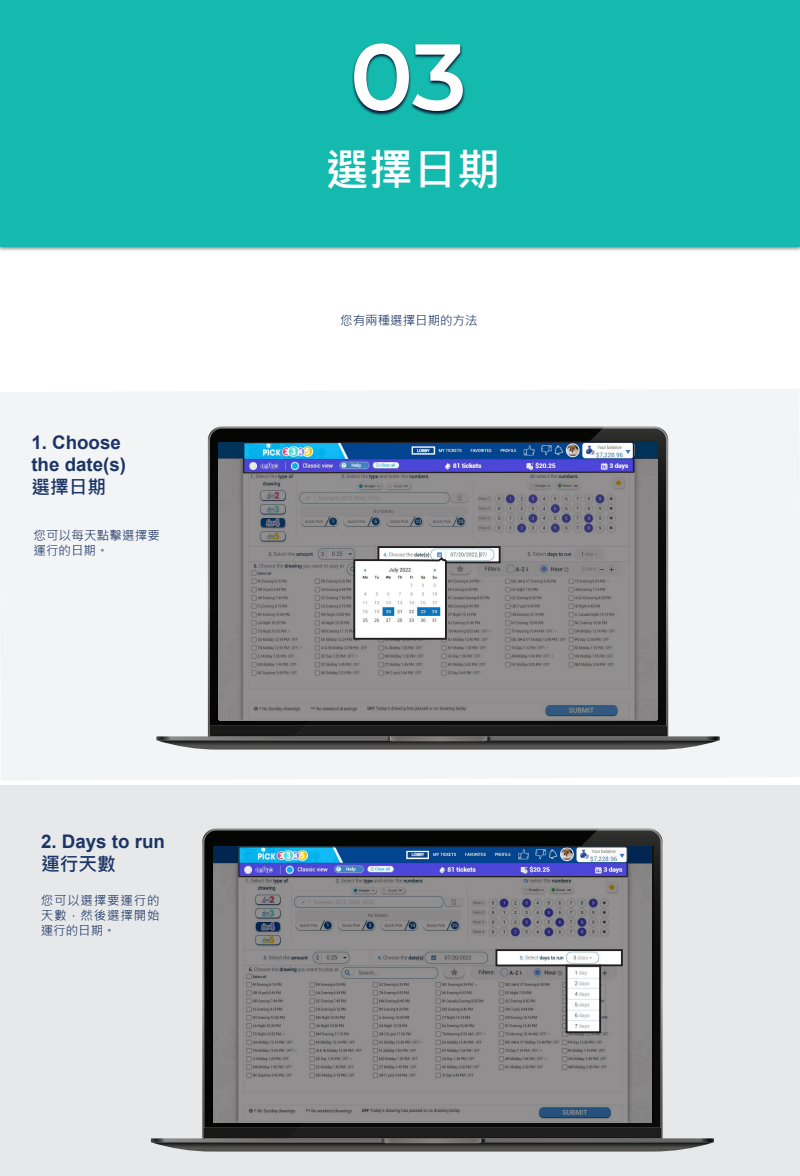
<style>
.page{position:relative;width:800px;height:1176px;background:#fff}
.page>*{position:absolute;margin:0;border:0;box-sizing:border-box;transform-origin:0 0}
.t1{font:600 93.75px "Montserrat";color:#fff}
.t2{font:43.75px "Microsoft Jheng Hei UI Bold";color:#fff}
.t3{font:700 18.75px/22.5px "Arial";color:#1c3566}
.t4{font:18.75px "Microsoft Jheng Hei UI Bold";color:#1c3566}
.t5{font:12.5px/15px "Microsoft Jheng Hei UI Regular";letter-spacing:.01em;color:#1c3566;text-align:justify}
</style>
<div class="page">
<img style="left:0;top:246px;width:800px;height:5px">
<div style="left:0;top:0;width:800px;height:246px;background:#15baae"></div>
<div style="left:0;top:389px;width:800px;height:391px;background:#f3f4f5"></div>
<div style="left:0;top:785px;width:800px;height:390px;background:#e7e8e9"></div>
<img style="left:352px;top:43px;width:113px;height:73px">
<div style="left:210px;top:726px;width:456px;height:9px;background:#191919"></div>
<svg style="left:157px;top:735px;width:563px;height:14px;background:#5a5959"></svg>
<svg style="left:295px;top:474px;width:373px;height:262px"></svg>
<svg style="left:202px;top:828px;width:87px;height:16px"></svg>
<div style="left:204px;top:1128px;width:457px;height:9px;background:#191919"></div>
<svg style="left:204px;top:830px;width:85px;height:298px;background:#0f0f0e"></svg>
<svg style="left:151px;top:1137px;width:563px;height:14px;background:#595857"></svg>
<svg style="left:289px;top:828px;width:374px;height:310px"></svg>
<svg style="left:211px;top:845px;width:443px;height:277px;background:#848485"></svg>
<img style="left:240px;top:848px;width:386px;height:27px">
<svg style="left:495px;top:948px;width:129px;height:86px;background:#a5a4a5"></svg>
<hr style="left:566px;top:964px;width:34px;height:3px;background:#231f20">
<div style="left:238px;top:846px;width:390px;height:31px;border:1px solid #231f20"></div>
<svg style="left:217px;top:474px;width:442px;height:247px;background:#888788"></svg>
<svg style="left:352px;top:545px;width:150px;height:95px"></svg>
<img style="left:208px;top:426px;width:460px;height:48px">
<div style="left:406px;top:851px;width:23px;height:8px;border:1px solid #fff"></div>
<h3 class="t3" style="left:31px;top:431px;width:96px">1. Choose the date(s)</h3>
<h3 class="t4" style="left:31px;top:475px;width:77px">選擇日期</h3>
<p class="t5" style="left:34px;top:527px;width:128px">您可以每天點擊選擇要運行的日期。</p>
<h3 class="t3" style="left:41px;top:830px;width:125px">2. Days to run</h3>
<h3 class="t4" style="left:41px;top:852px;width:77px">運行天數</h3>
<p class="t5" style="left:41px;top:893px;width:120px">您可以選擇要運行的天數，然後選擇開始運行的日期。</p>
<h1 class="t1" style="left:350px;top:10px;width:118px">03</h1>
<h2 class="t2" style="left:326px;top:142px;width:176px">選擇日期</h2>
<p class="t5" style="left:340px;top:313px;width:139px">您有兩種選擇日期的方法</p>
</div>
